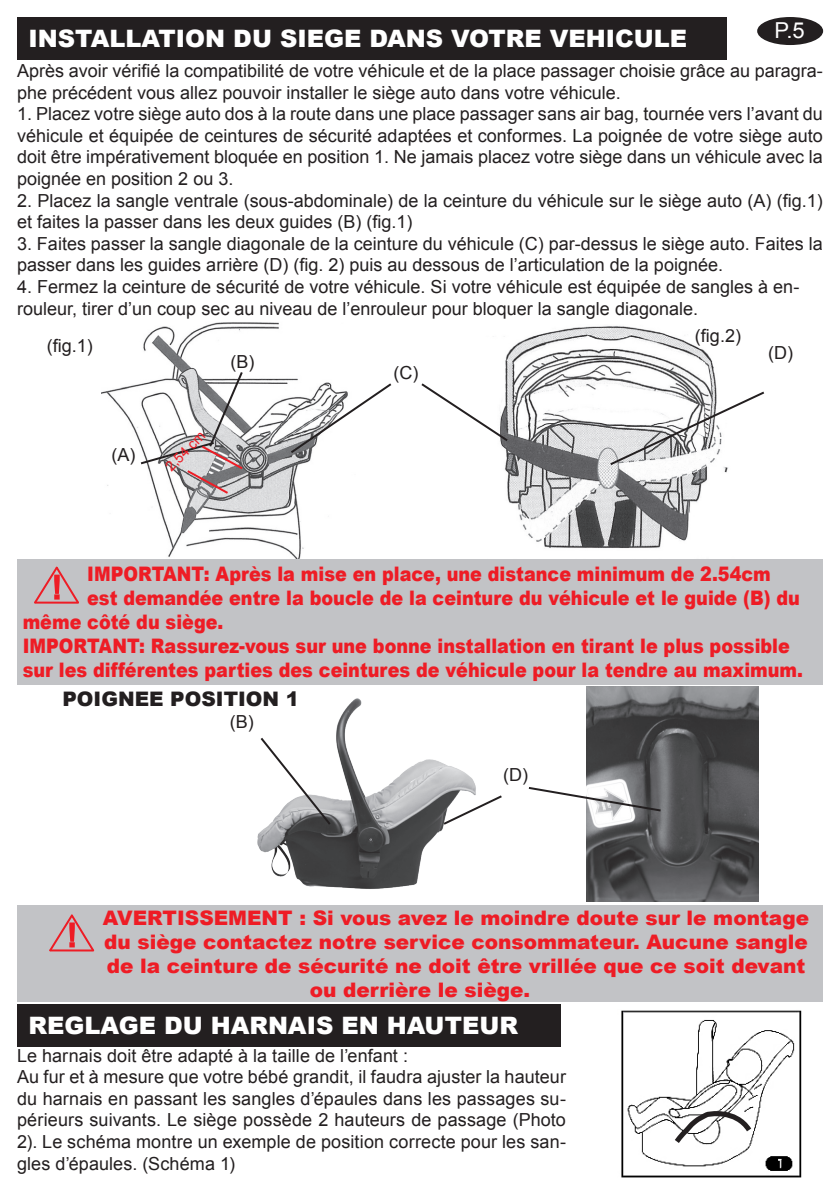
<style>
.page{position:relative;width:840px;height:1191px;background:#fff}
.page>*{position:absolute;margin:0;border:0;box-sizing:border-box;transform-origin:0 0}
.t1{font:900 24px "Arial";color:#fff}
.t2{font:22px "Arial";color:#fff}
.t3{font:900 20px/24px "Arial";color:#ee1c25;scale:.88 1}
.t4{font:900 20px/24px "Arial";color:#ee1c25}
.t5{font:900 20px "Arial";color:#231f20}
.t6{font:18px/21.6px "Arial";color:#231f20}
.t7{font:14px "Arial";color:#ee1c25}
</style>
<div class="page">
<div style="left:756px;top:17px;width:66px;height:28px;background:#231f20;border-radius:50%"></div>
<img style="left:101px;top:322px;width:211px;height:237px">
<img style="left:501px;top:326px;width:227px;height:222px">
<svg style="left:288px;top:381px;width:104px;height:74px"></svg>
<svg style="left:421px;top:381px;width:88px;height:62px"></svg>
<svg style="left:607px;top:390px;width:158px;height:77px"></svg>
<div style="left:17px;top:559px;width:805px;height:126px;background:#c2c3c6"></div>
<svg style="left:34px;top:566px;width:45px;height:38px"></svg>
<hr style="left:35px;top:601px;width:43px;height:2px;background:#ee1c25">
<div style="left:17px;top:17px;width:709px;height:43px;background:#231f20"></div>
<svg style="left:138px;top:370px;width:107px;height:125px"></svg>
<img style="left:586px;top:686px;width:171px;height:215px">
<div style="left:17px;top:905px;width:805px;height:97px;background:#c2c3c6"></div>
<svg style="left:49px;top:914px;width:46px;height:38px"></svg>
<hr style="left:50px;top:949px;width:43px;height:2px;background:#ee1c25">
<img style="left:257px;top:698px;width:219px;height:191px">
<svg style="left:258px;top:735px;width:74px;height:92px"></svg>
<svg style="left:441px;top:793px;width:61px;height:33px"></svg>
<svg style="left:528px;top:785px;width:134px;height:28px"></svg>
<div style="left:17px;top:1003px;width:543px;height:43px;background:#231f20"></div>
<img style="left:621px;top:1010px;width:181px;height:168px">
<svg style="left:669px;top:1107px;width:86px;height:41px"></svg>
<p class="t2" style="left:774px;top:16px;width:32px">P.5</p>
<p class="t6" style="left:17px;top:60px;width:807px">Après avoir vérifié la compatibilité de votre véhicule et de la place passager choisie grâce au paragra&shy;phe précédent vous allez pouvoir installer le siège auto dans votre véhicule.</p>
<p class="t6" style="left:17px;top:103px;width:807px;text-align:justify">1. Placez votre siège auto dos à la route dans une place passager sans air bag, tournée vers l’avant du véhicule et équipée de ceintures de sécurité adaptées et conformes. La poignée de votre siège auto doit être impérativement bloquée en position 1. Ne jamais placez votre siège dans un véhicule avec la poignée en position 2 ou 3.</p>
<p class="t6" style="left:17px;top:190px;width:806px">2. Placez la sangle ventrale (sous-abdominale) de la ceinture du véhicule sur le siège auto (A) (fig.1) et faites la passer dans les deux guides (B) (fig.1)</p>
<p class="t6" style="left:17px;top:233px;width:806px">3. Faites passer la sangle diagonale de la ceinture du véhicule (C) par-dessus le siège auto. Faites la passer dans les guides arrière (D) (fig. 2) puis au dessous de l’articulation de la poignée.</p>
<p class="t6" style="left:17px;top:276px;width:783px">4. Fermez la ceinture de sécurité de votre véhicule. Si votre véhicule est équipée de sangles à en&shy;rouleur, tirer d’un coup sec au niveau de l’enrouleur pour bloquer la sangle diagonale.</p>
<p class="t1" style="left:28px;top:23px;width:660px">INSTALLATION DU SIEGE DANS VOTRE VEHICULE</p>
<p class="t6" style="left:47px;top:335px;width:48px">(fig.1)</p>
<p class="t6" style="left:111px;top:444px;width:25px">(A)</p>
<p class="t7" style="left:161px;top:462px;width:51px;rotate:-46deg">2,54 cm</p>
<p class="t6" style="left:230px;top:351px;width:25px">(B)</p>
<p class="t6" style="left:393px;top:362px;width:26px">(C)</p>
<p class="t6" style="left:694px;top:325px;width:48px">(fig.2)</p>
<p class="t6" style="left:767px;top:342px;width:26px">(D)</p>
<p class="t3" style="left:87px;top:562px;width:777px">IMPORTANT: Après la mise en place, une distance minimum de 2.54cm</p>
<p class="t3" style="left:23px;top:586px;width:884px;text-indent:64px">est demandée entre la boucle de la ceinture du véhicule et le guide (B) du même côté du siège.</p>
<p class="t3" style="left:23px;top:634px;width:887px">IMPORTANT: Rassurez-vous sur une bonne installation en tirant le plus possible sur les différentes parties des ceintures de véhicule pour la tendre au maximum.</p>
<p class="t5" style="left:62px;top:686px;width:238px">POIGNEE POSITION 1</p>
<p class="t6" style="left:230px;top:711px;width:25px">(B)</p>
<p class="t6" style="left:503px;top:764px;width:26px">(D)</p>
<p class="t4" style="left:103px;top:906px;width:707px">AVERTISSEMENT : Si vous avez le moindre doute sur le montage</p>
<p class="t4" style="left:104px;top:930px;width:705px">du siège contactez notre service consommateur. Aucune sangle</p>
<p class="t4" style="left:309px;top:954px;width:496px;text-indent:-203px">de la ceinture de sécurité ne doit être vrillée que ce soit devant ou derrière le siège.</p>
<p class="t1" style="left:28px;top:1010px;width:491px">REGLAGE DU HARNAIS EN HAUTEUR</p>
<p class="t6" style="left:17px;top:1044px;width:392px">Le harnais doit être adapté à la taille de l’enfant :</p>
<p class="t6" style="left:17px;top:1066px;width:550px;text-align:justify">Au fur et à mesure que votre bébé grandit, il faudra ajuster la hauteur du harnais en passant les sangles d’épaules dans les passages su&shy;périeurs suivants. Le siège possède 2 hauteurs de passage (Photo 2). Le schéma montre un exemple de position correcte pour les san&shy;gles d’épaules. (Schéma 1)</p>
</div>
